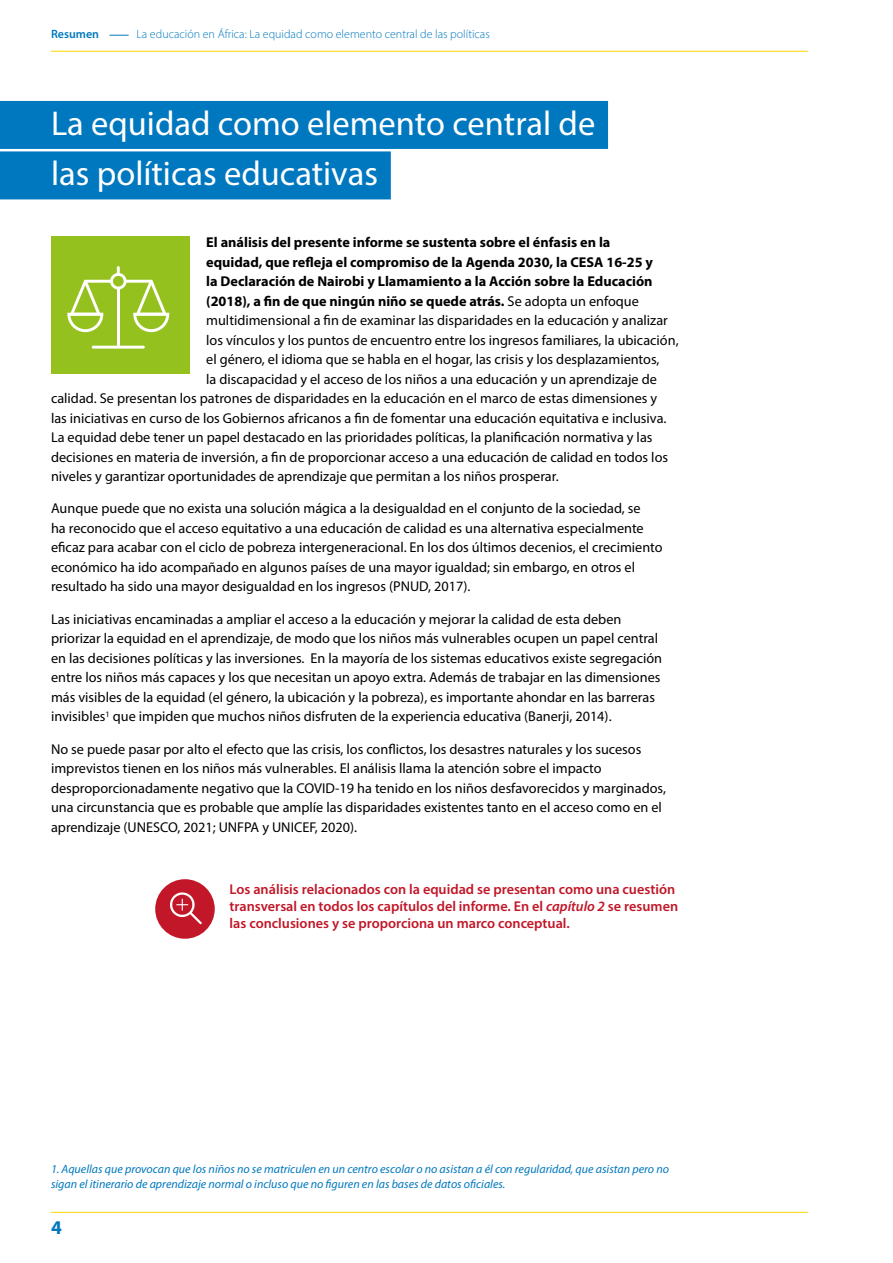
<style>
.page{position:relative;width:893px;height:1263px;background:#fff}
.page>*{position:absolute;margin:0;border:0;box-sizing:border-box;transform-origin:0 0}
.t1{font:34.5px/50.6px "Myriad Pro";color:#fff}
.t2{font:700 19.5px "Myriad Pro";color:#0078bf}
.t3{font:14.25px/19.5px "Myriad Pro";color:#000}
.t4{font:700 14.25px "Myriad Pro";color:#000}
.t5{font:600 14.25px/17.1px "Myriad Pro";color:#c11728}
.t6{font:italic 12px/14.4px "Myriad Pro";color:#0078bf}
.t7{font:300 12px "Myriad Pro";color:#0078bf}
.t8{font:600 12px "Myriad Pro";color:#0078bf}
.s1{font-weight:400}
.s2{font-style:italic}
</style>
<div class="page">
<svg style="left:110px;top:35px;width:19px;height:1px"></svg>
<hr style="left:51px;top:1212px;width:757px;height:1px;background:#ffd500">
<hr style="left:51px;top:51px;width:757px;height:1px;background:#ffd500">
<div style="left:0;top:101px;width:608px;height:48px;background:#0078bf"></div>
<div style="left:0;top:151px;width:391px;height:48px;background:#0078bf"></div>
<div style="left:155px;top:879px;width:60px;height:60px;background:#c11728;border-radius:50%"></div>
<svg style="left:170px;top:892px;width:32px;height:32px"></svg>
<div style="left:51px;top:236px;width:138px;height:138px;background:#95c11f"></div>
<hr style="left:117px;top:288px;width:3px;height:59px;background:#fff">
<hr style="left:92px;top:346px;width:53px;height:3px;background:#fff">
<svg style="left:67px;top:266px;width:102px;height:66px"></svg>
<p class="t8" style="left:51px;top:27px;width:50px">Resumen</p>
<p class="t7" style="left:137px;top:27px;width:355px">La educación en África: La equidad como elemento central de las políticas</p>
<h1 class="t1" style="left:51px;top:98px;width:546px">La equidad como elemento central de las políticas educativas</h1>
<p class="t4" style="left:206px;top:233px;width:406px">El análisis del presente informe se sustenta sobre el énfasis en la</p>
<p class="t4" style="left:206px;top:253px;width:448px">equidad, que refleja el compromiso de la Agenda 2030, la CESA 16-25 y</p>
<p class="t4" style="left:206px;top:272px;width:448px">la Declaración de Nairobi y Llamamiento a la Acción sobre la Educación</p>
<p class="t4" style="left:206px;top:292px;width:434px">(2018), a fin de que ningún niño se quede atrás. <span class="s1">Se adopta un enfoque</span></p>
<p class="t3" style="left:206px;top:310px;width:463px">multidimensional a fin de examinar las disparidades en la educación y analizar</p>
<p class="t3" style="left:206px;top:330px;width:474px">los vínculos y los puntos de encuentro entre los ingresos familiares, la ubicación,</p>
<p class="t3" style="left:206px;top:349px;width:455px">el género, el idioma que se habla en el hogar, las crisis y los desplazamientos,</p>
<p class="t3" style="left:206px;top:369px;width:452px">la discapacidad y el acceso de los niños a una educación y un aprendizaje de</p>
<p class="t3" style="left:51px;top:388px;width:608px">calidad. Se presentan los patrones de disparidades en la educación en el marco de estas dimensiones y</p>
<p class="t3" style="left:51px;top:408px;width:617px">las iniciativas en curso de los Gobiernos africanos a fin de fomentar una educación equitativa e inclusiva.</p>
<p class="t3" style="left:51px;top:427px;width:603px">La equidad debe tener un papel destacado en las prioridades políticas, la planificación normativa y las</p>
<p class="t3" style="left:51px;top:447px;width:619px">decisiones en materia de inversión, a fin de proporcionar acceso a una educación de calidad en todos los</p>
<p class="t3" style="left:51px;top:466px;width:509px">niveles y garantizar oportunidades de aprendizaje que permitan a los niños prosperar.</p>
<p class="t3" style="left:51px;top:499px;width:613px">Aunque puede que no exista una solución mágica a la desigualdad en el conjunto de la sociedad, se<br>ha reconocido que el acceso equitativo a una educación de calidad es una alternativa especialmente eficaz para acabar con el ciclo de pobreza intergeneracional. En los dos últimos decenios, el crecimiento económico ha ido acompañado en algunos países de una mayor igualdad; sin embargo, en otros el resultado ha sido una mayor desigualdad en los ingresos (PNUD, 2017).</p>
<p class="t3" style="left:51px;top:609px;width:613px">Las iniciativas encaminadas a ampliar el acceso a la educación y mejorar la calidad de esta deben priorizar la equidad en el aprendizaje, de modo que los niños más vulnerables ocupen un papel central en las decisiones políticas y las inversiones. En la mayoría de los sistemas educativos existe segregación entre los niños más capaces y los que necesitan un apoyo extra. Además de trabajar en las dimensiones más visibles de la equidad (el género, la ubicación y la pobreza), es importante ahondar en las barreras invisibles<sup>1</sup> que impiden que muchos niños disfruten de la experiencia educativa (Banerji, 2014).</p>
<p class="t3" style="left:51px;top:739px;width:616px">No se puede pasar por alto el efecto que las crisis, los conflictos, los desastres naturales y los sucesos imprevistos tienen en los niños más vulnerables. El análisis llama la atención sobre el impacto desproporcionadamente negativo que la COVID-19 ha tenido en los niños desfavorecidos y marginados, una circunstancia que es probable que amplíe las disparidades existentes tanto en el acceso como en el aprendizaje (UNESCO, 2021; UNFPA y UNICEF, 2020).</p>
<p class="t5" style="left:230px;top:880px;width:450px">Los análisis relacionados con la equidad se presentan como una cuestión transversal en todos los capítulos del informe. En el <span class="s2">capítulo 2</span> se resumen las conclusiones y se proporciona un marco conceptual.</p>
<p class="t6" style="left:51px;top:1162px;width:619px">1. Aquellas que provocan que los niños no se matriculen en un centro escolar o no asistan a él con regularidad, que asistan pero no sigan el itinerario de aprendizaje normal o incluso que no figuren en las bases de datos oficiales.</p>
<h2 class="t2" style="left:51px;top:1215px;width:12px">4</h2>
</div>
